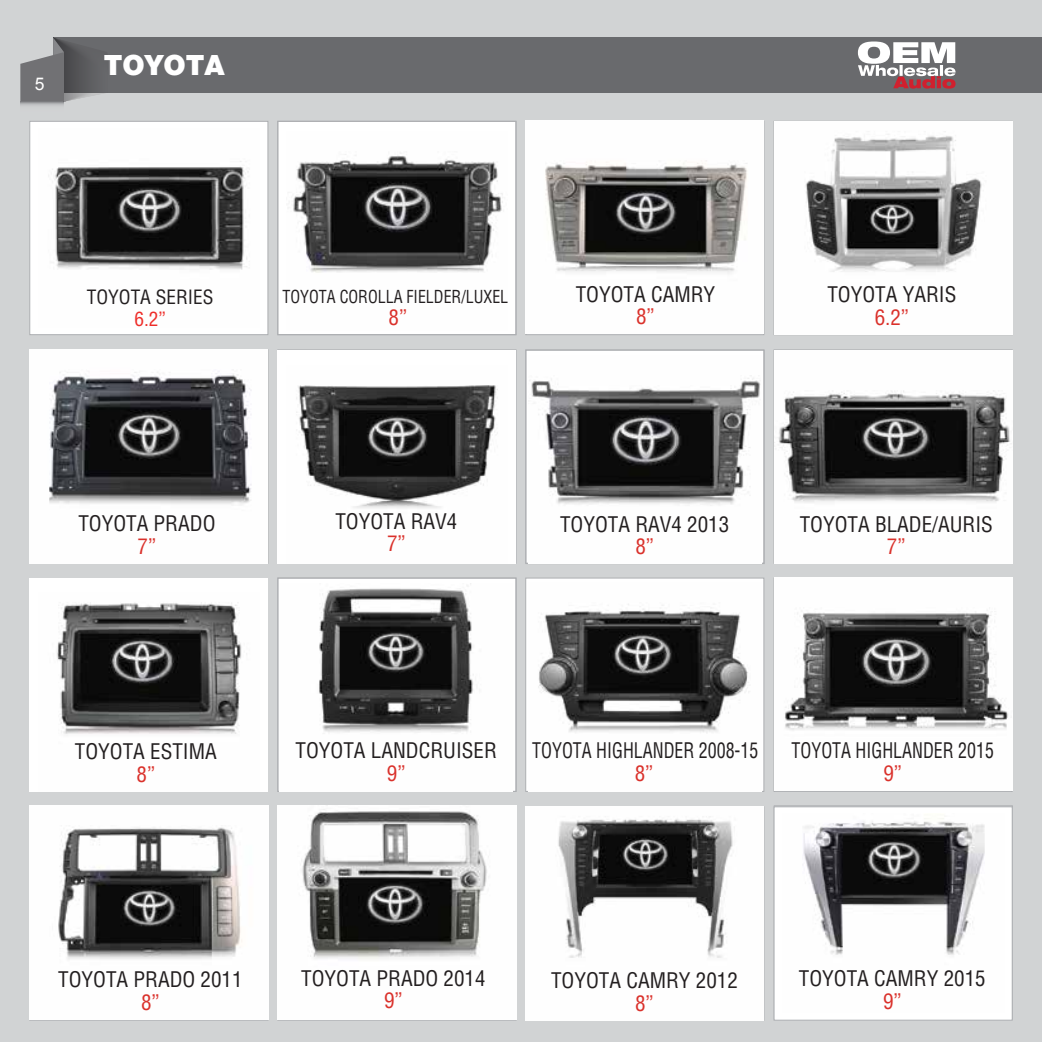
<style>
.page{position:relative;width:1042px;height:1042px;background:#d1d3d4}
.page>*{position:absolute;margin:0;border:0;box-sizing:border-box;transform-origin:0 0}
.t1{font:900 28px "Helvetica Neue";color:#fff}
.t2{font:condensed 28px "Helvetica";color:#fff}
.t3{font:condensed 21px "Helvetica";color:#231f20}
.t4{font:condensed 21px "Helvetica";color:#231f20;scale:.85 1}
.t5{font:condensed 21px "Helvetica";color:#da312b}
.t6{font:condensed 19.25px "Helvetica";color:#231f20}
.t7{font:condensed 19.25px "Helvetica";color:#ee2d29}
.t8{font:condensed 17.5px "Helvetica";color:#231f20;scale:.91 1}
.t9{font:17.5px "Arial";color:#fff}
</style>
<div class="page">
<div style="left:30px;top:121px;width:238px;height:214px;background:#fff;border:1px solid #adafb2"></div>
<div style="left:278px;top:121px;width:238px;height:214px;background:#fff"></div>
<div style="left:525px;top:350px;width:239px;height:213px;background:#fff;border:1px solid #adafb2"></div>
<div style="left:774px;top:806px;width:238px;height:214px;background:#fff;border:1px solid #adafb2"></div>
<div style="left:278px;top:578px;width:238px;height:213px;background:#fff"></div>
<div style="left:525px;top:578px;width:239px;height:213px;background:#fff;border:1px solid #adafb2"></div>
<div style="left:278px;top:350px;width:238px;height:213px;background:#fff"></div>
<img style="left:803px;top:818px;width:182px;height:137px">
<img style="left:526px;top:120px;width:238px;height:214px">
<img style="left:774px;top:121px;width:238px;height:213px">
<img style="left:30px;top:350px;width:238px;height:213px">
<img style="left:48px;top:161px;width:201px;height:109px">
<img style="left:774px;top:577px;width:238px;height:213px">
<img style="left:30px;top:806px;width:238px;height:213px">
<img style="left:278px;top:806px;width:238px;height:213px">
<img style="left:526px;top:807px;width:238px;height:213px">
<img style="left:528px;top:604px;width:233px;height:187px">
<img style="left:774px;top:350px;width:238px;height:214px">
<img style="left:286px;top:385px;width:222px;height:179px">
<div style="left:277px;top:121px;width:239px;height:214px;border:1px solid #adafb2"></div>
<img style="left:288px;top:153px;width:215px;height:120px">
<div style="left:278px;top:578px;width:238px;height:213px;border:1px solid #adafb2"></div>
<img style="left:280px;top:583px;width:232px;height:208px">
<div style="left:526px;top:350px;width:238px;height:214px;border:1px solid #adafb2"></div>
<img style="left:529px;top:375px;width:232px;height:189px">
<div style="left:30px;top:578px;width:238px;height:213px;background:#fff"></div>
<img style="left:57px;top:602px;width:185px;height:132px">
<div style="left:53px;top:38px;width:989px;height:55px;background:#696a6d"></div>
<svg style="left:20px;top:102px;width:44px;height:4px"></svg>
<svg style="left:20px;top:38px;width:84px;height:64px"></svg>
<svg style="left:858px;top:42px;width:97px;height:47px"></svg>
<p class="t9" style="left:35px;top:72px;width:11px">5</p>
<h1 class="t2" style="left:117px;top:47px;width:79px">OYOTA</h1>
<h1 class="t1" style="left:104px;top:48px;width:122px">TOYOTA</h1>
<p class="t6" style="left:87px;top:284px;width:128px">TOYOTA SERIES</p>
<p class="t7" style="left:134px;top:307px;width:33px">6.2”</p>
<p class="t8" style="left:283px;top:285px;width:249px">TOYOTA COROLLA FIELDER/LUXEL</p>
<p class="t5" style="left:388px;top:305px;width:20px">8”</p>
<p class="t3" style="left:576px;top:281px;width:141px">TOYOTA CAMRY</p>
<p class="t5" style="left:636px;top:304px;width:20px">8”</p>
<p class="t3" style="left:827px;top:282px;width:130px">TOYOTA YARIS</p>
<p class="t5" style="left:874px;top:304px;width:36px">6.2”</p>
<p class="t3" style="left:78px;top:510px;width:139px">TOYOTA PRADO</p>
<p class="t5" style="left:138px;top:533px;width:20px">7”</p>
<p class="t3" style="left:335px;top:508px;width:123px">TOYOTA RAV4</p>
<p class="t5" style="left:387px;top:530px;width:20px">7”</p>
<p class="t3" style="left:560px;top:511px;width:171px">TOYOTA RAV4 2013</p>
<p class="t5" style="left:635px;top:533px;width:20px">8”</p>
<p class="t3" style="left:800px;top:511px;width:195px">TOYOTA BLADE/AURIS</p>
<p class="t5" style="left:887px;top:533px;width:20px">7”</p>
<p class="t3" style="left:75px;top:738px;width:143px">TOYOTA ESTIMA</p>
<p class="t5" style="left:136px;top:761px;width:20px">8”</p>
<p class="t3" style="left:295px;top:737px;width:203px">TOYOTA LANDCRUISER</p>
<p class="t5" style="left:387px;top:760px;width:20px">9”</p>
<p class="t4" style="left:532px;top:737px;width:268px">TOYOTA HIGHLANDER 2008-15</p>
<p class="t5" style="left:635px;top:760px;width:20px">8”</p>
<p class="t4" style="left:791px;top:737px;width:240px">TOYOTA HIGHLANDER 2015</p>
<p class="t5" style="left:883px;top:760px;width:20px">9”</p>
<p class="t3" style="left:58px;top:966px;width:186px">TOYOTA PRADO 2011</p>
<p class="t5" style="left:141px;top:989px;width:20px">8”</p>
<p class="t3" style="left:301px;top:965px;width:186px">TOYOTA PRADO 2014</p>
<p class="t5" style="left:384px;top:987px;width:20px">9”</p>
<p class="t3" style="left:551px;top:967px;width:188px">TOYOTA CAMRY 2012</p>
<p class="t5" style="left:635px;top:990px;width:20px">8”</p>
<p class="t3" style="left:799px;top:965px;width:188px">TOYOTA CAMRY 2015</p>
<p class="t5" style="left:883px;top:988px;width:20px">9”</p>
</div>
